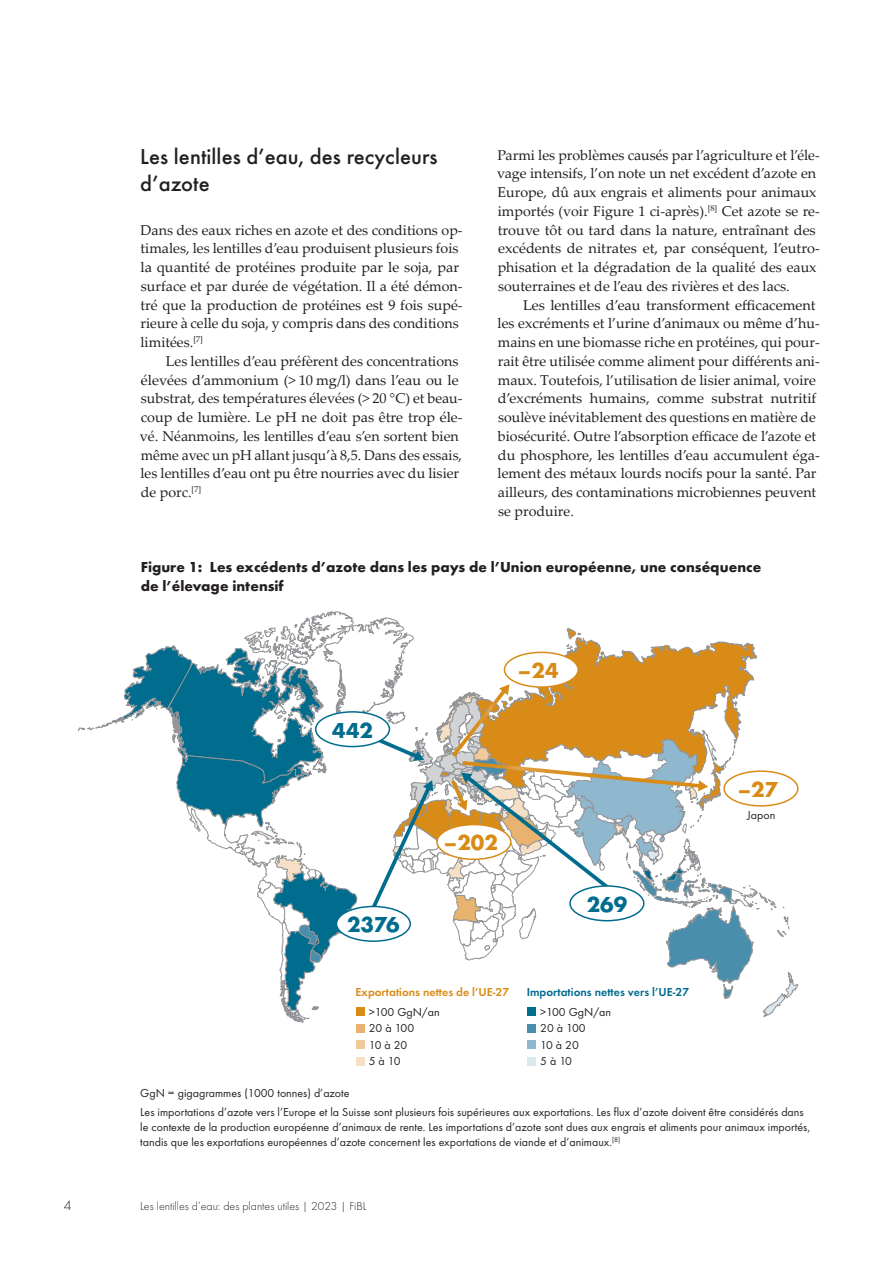
<style>
.page{position:relative;width:893px;height:1263px;background:#fff}
.page>*{position:absolute;margin:0;border:0;box-sizing:border-box;transform-origin:0 0}
.t1{font:500 22.5px/27px "Function Pro";color:#231f20}
.t2{font:700 22.5px "Function Pro";color:#d88c17}
.t3{font:700 22.5px "Function Pro";color:#006c8e}
.t4{font:700 15px/18.8px "Function Pro";letter-spacing:.005em;color:#231f20}
.t5{font:14.25px/18.8px "Palatino Linotype";color:#231f20}
.t6{font:300 14.25px "Function Pro";color:#231f20}
.t7{font:12px/16.5px "Function Pro";color:#231f20}
.t8{font:300 12px "Function Pro";color:#231f20}
.t9{font:600 12px "Function Pro";color:#006c8e}
.t10{font:600 12px "Function Pro";color:#d88c17}
</style>
<div class="page">
<div style="left:356px;top:1024px;width:9px;height:8px;background:#e7b36e"></div>
<div style="left:356px;top:1040px;width:9px;height:9px;background:#efc997"></div>
<div style="left:356px;top:1057px;width:9px;height:8px;background:#f6e0c5"></div>
<div style="left:527px;top:1024px;width:9px;height:8px;background:#4a8ead"></div>
<div style="left:527px;top:1040px;width:9px;height:9px;background:#8fb7ce"></div>
<div style="left:527px;top:1057px;width:9px;height:8px;background:#dce8f0"></div>
<svg style="left:78px;top:611px;width:721px;height:412px"></svg>
<h1 class="t1" style="left:140px;top:143px;width:299px">Les lentilles d’eau, des recycleurs d’azote</h1>
<p class="t5" style="left:140px;top:220px;width:324px">Dans des eaux riches en azote et des conditions op&shy;timales, les lentilles d’eau produisent plusieurs fois la quantité de protéines produite par le soja, par surface et par durée de végétation. Il a été démon&shy;tré que la production de protéines est 9 fois supé&shy;rieure à celle du soja, y compris dans des conditions limitées.<sup>[7]</sup></p>
<p class="t5" style="left:140px;top:351px;width:324px;text-indent:26px">Les lentilles d’eau préfèrent des concentrations élevées d’ammonium (&gt; 10 mg/l) dans l’eau ou le substrat, des températures élevées (&gt; 20 °C) et beau&shy;coup de lumière. Le pH ne doit pas être trop éle&shy;vé. Néanmoins, les lentilles d’eau s’en sortent bien même avec un pH allant jusqu’à 8,5. Dans des essais, les lentilles d’eau ont pu être nourries avec du lisier de porc.<sup>[7]</sup></p>
<p class="t5" style="left:497px;top:145px;width:324px">Parmi les problèmes causés par l’agriculture et l’éle&shy;vage intensifs, l’on note un net excédent d’azote en Europe, dû aux engrais et aliments pour animaux importés (voir Figure 1 ci-après).<sup>[8]</sup> Cet azote se re&shy;trouve tôt ou tard dans la nature, entraînant des excédents de nitrates et, par conséquent, l’eutro&shy;phisation et la dégradation de la qualité des eaux souterraines et de l’eau des rivières et des lacs.</p>
<p class="t5" style="left:498px;top:295px;width:324px;text-indent:25px">Les lentilles d’eau transforment efficacement les excréments et l’urine d’animaux ou même d’hu&shy;mains en une biomasse riche en protéines, qui pour&shy;rait être utilisée comme aliment pour différents ani&shy;maux. Toutefois, l’utilisation de lisier animal, voire d’excréments humains, comme substrat nutritif soulève inévitablement des questions en matière de biosécurité. Outre l’absorption efficace de l’azote et du phosphore, les lentilles d’eau accumulent éga&shy;lement des métaux lourds nocifs pour la santé. Par ailleurs, des contaminations microbiennes peuvent se produire.</p>
<p class="t4" style="left:141px;top:557px;width:622px">Figure 1: Les excédents d’azote dans les pays de l’Union européenne, une conséquence de l’élevage intensif</p>
<h1 class="t3" style="left:332px;top:716px;width:42px">442</h1>
<h1 class="t2" style="left:518px;top:657px;width:42px">–24</h1>
<h1 class="t3" style="left:347px;top:911px;width:54px">2376</h1>
<h1 class="t2" style="left:444px;top:829px;width:55px">–202</h1>
<h1 class="t3" style="left:587px;top:890px;width:42px">269</h1>
<p class="t10" style="left:355px;top:985px;width:155px">Exportations nettes de l’UE-27</p>
<p class="t7" style="left:369px;top:1004px;width:72px">&gt;100 GgN/an<br>20 à 100<br>10 à 20<br>5 à 10</p>
<p class="t9" style="left:527px;top:985px;width:164px">Importations nettes vers l’UE-27</p>
<p class="t7" style="left:540px;top:1004px;width:72px">&gt;100 GgN/an<br>20 à 100<br>10 à 20<br>5 à 10</p>
<h1 class="t2" style="left:738px;top:776px;width:42px">–27</h1>
<p class="t7" style="left:747px;top:807px;width:30px">Japon</p>
<p class="t7" style="left:140px;top:1084px;width:665px;line-height:18.8px">GgN = gigagrammes (1000 tonnes) d’azote<br>Les importations d’azote vers l’Europe et la Suisse sont plusieurs fois supérieures aux exportations. Les flux d’azote doivent être considérés dans</p>
<p class="t7" style="left:140px;top:1119px;width:671px;line-height:15px">le contexte de la production européenne d’animaux de rente. Les importations d’azote sont dues aux engrais et aliments pour animaux importés, tandis que les exportations européennes d’azote concernent les exportations de viande et d’animaux.<sup>[8]</sup></p>
<p class="t6" style="left:64px;top:1197px;width:9px">4</p>
<p class="t8" style="left:140px;top:1199px;width:228px">Les lentilles d’eau: des plantes utiles | 2023 | FiBL</p>
</div>
